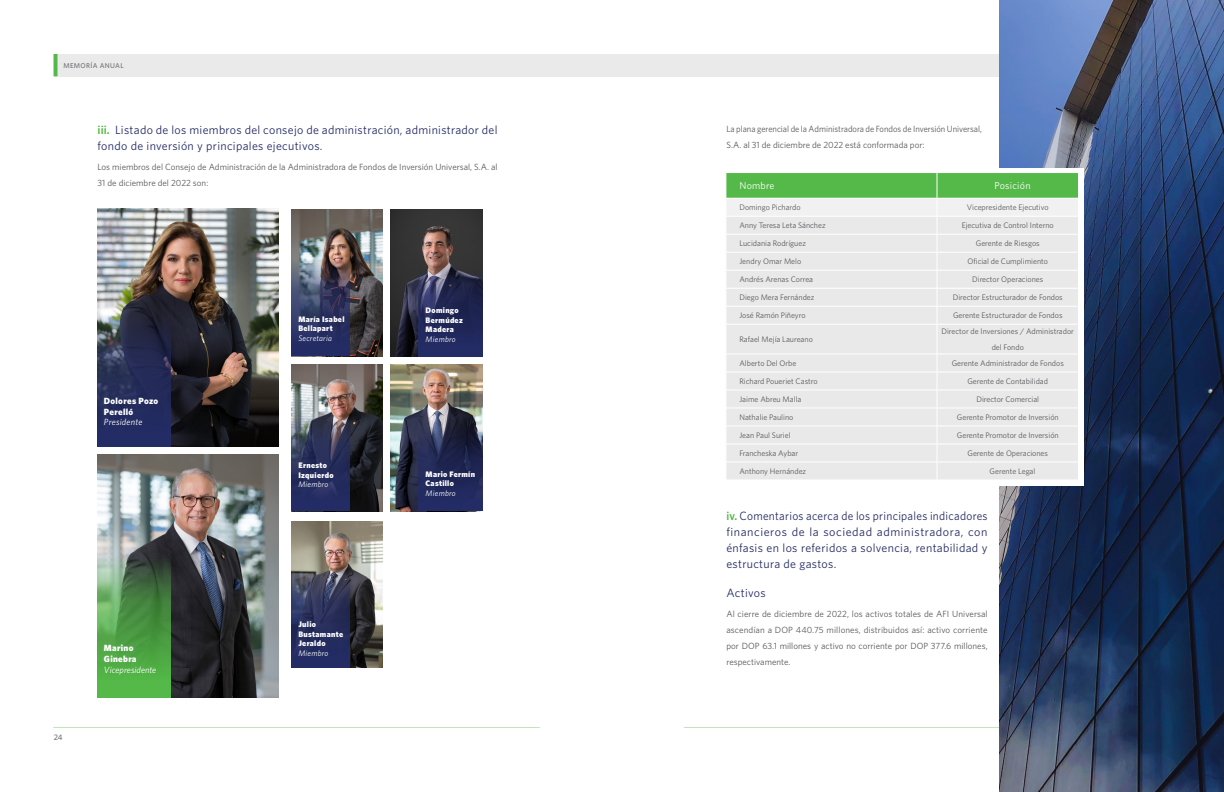
<style>
.page{position:relative;width:1224px;height:792px;background:#fff}
.page>*{position:absolute;margin:0;border:0;box-sizing:border-box;transform-origin:0 0}
.t1{font:12px/16px "Whitney";letter-spacing:.025em;color:#232c64;text-align:justify;scale:.95 1}
.t2{font:12px/16px "Whitney";letter-spacing:.025em;color:#232c64}
.t3{font:10px "Whitney";letter-spacing:.025em;color:#fff}
.t4{font:9px/16px "Whitney";color:#58595b}
.t5{font:9px/16px "Whitney";color:#58595b;scale:.95 1}
.t6{font:900 9px/10.8px "Whitney";letter-spacing:.035em;color:#fff}
.t7{font:italic 9px "Whitney";letter-spacing:.01em;color:#fff}
.t8{font:8px/16px "Whitney";color:#58595b;text-align:center}
.t9{font:900 8px/9.6px "Whitney";letter-spacing:.035em;color:#fff}
.t10{font:italic 8px "Whitney";letter-spacing:.03em;color:#fff}
.t11{font:500 8px "Whitney";color:#6d6e71}
.t12{font:500 7px "Whitney";letter-spacing:.05em;color:#6d6e71}
.s1{font-weight:600;color:#54b948}
</style>
<div class="page">
<div style="left:54px;top:54px;width:1116px;height:22px;background:#eaeaeb"></div>
<hr style="left:684px;top:727px;width:487px;height:1px;background:#acd69c">
<hr style="left:53px;top:727px;width:487px;height:1px;background:#acd69c">
<svg style="left:54px;top:54px;width:4px;height:22px"></svg>
<img style="left:999px;top:0;width:225px;height:792px">
<div style="left:726px;top:168px;width:358px;height:318px;background:#fff"></div>
<img style="left:391px;top:209px;width:92px;height:147px">
<img style="left:98px;top:209px;width:181px;height:237px">
<img style="left:291px;top:209px;width:92px;height:147px">
<img style="left:291px;top:365px;width:92px;height:146px">
<img style="left:291px;top:521px;width:92px;height:147px">
<img style="left:391px;top:365px;width:92px;height:146px">
<img style="left:98px;top:454px;width:181px;height:243px">
<svg style="left:98px;top:314px;width:73px;height:132px;background:#2a3258"></svg>
<img style="left:291px;top:258px;width:59px;height:98px">
<img style="left:291px;top:413px;width:59px;height:98px">
<svg style="left:291px;top:570px;width:59px;height:98px;background:#31385f"></svg>
<svg style="left:419px;top:426px;width:64px;height:85px;background:#252c56"></svg>
<svg style="left:98px;top:555px;width:73px;height:142px;background:#54994e"></svg>
<svg style="left:419px;top:268px;width:64px;height:88px;background:#2b305a"></svg>
<div style="left:727px;top:325px;width:351px;height:155px;background:#e9e9ea"></div>
<svg style="left:726px;top:173px;width:352px;height:151px"></svg>
<hr style="left:937px;top:324px;width:1px;height:30px;background:#fff">
<hr style="left:726px;top:354px;width:211px;height:1px;background:#fff">
<hr style="left:937px;top:354px;width:142px;height:1px;background:#fff">
<hr style="left:726px;top:372px;width:211px;height:1px;background:#fff">
<hr style="left:937px;top:372px;width:142px;height:1px;background:#fff">
<hr style="left:726px;top:390px;width:211px;height:1px;background:#fff">
<hr style="left:937px;top:390px;width:142px;height:1px;background:#fff">
<hr style="left:726px;top:408px;width:211px;height:1px;background:#fff">
<hr style="left:937px;top:408px;width:142px;height:1px;background:#fff">
<hr style="left:726px;top:426px;width:211px;height:1px;background:#fff">
<hr style="left:937px;top:426px;width:142px;height:1px;background:#fff">
<hr style="left:726px;top:444px;width:211px;height:1px;background:#fff">
<hr style="left:937px;top:444px;width:142px;height:1px;background:#fff">
<hr style="left:726px;top:462px;width:211px;height:1px;background:#fff">
<svg style="left:726px;top:355px;width:1px;height:124px"></svg>
<hr style="left:937px;top:462px;width:142px;height:1px;background:#fff">
<svg style="left:937px;top:355px;width:1px;height:125px"></svg>
<p class="t12" style="left:63px;top:61px;width:62px">MEMORÍA ANUAL</p>
<h1 class="t2" style="left:98px;top:122px;width:402px"><span class="s1">iii.</span> Listado de los miembros del consejo de administración, administrador del fondo de inversión y principales ejecutivos.</h1>
<p class="t4" style="left:98px;top:158px;width:402px">Los miembros del Consejo de Administración de la Administradora de Fondos de Inversión Universal, S.A. al<br>31 de diciembre del 2022 son:</p>
<p class="t6" style="left:104px;top:395px;width:56px">Dolores Pozo<br>Perelló</p>
<p class="t7" style="left:104px;top:417px;width:40px">Presidente</p>
<p class="t11" style="left:54px;top:732px;width:10px">24</p>
<p class="t6" style="left:104px;top:642px;width:34px">Marino<br>Ginebra</p>
<p class="t7" style="left:104px;top:664px;width:54px">Vicepresidente</p>
<p class="t9" style="left:298px;top:314px;width:48px">María Isabel<br>Bellapart</p>
<p class="t10" style="left:298px;top:333px;width:35px">Secretaria</p>
<p class="t9" style="left:426px;top:305px;width:39px">Domingo<br>Bermúdez<br>Madera</p>
<p class="t10" style="left:426px;top:334px;width:32px">Miembro</p>
<p class="t9" style="left:298px;top:460px;width:37px">Ernesto<br>Izquierdo</p>
<p class="t10" style="left:298px;top:480px;width:32px">Miembro</p>
<p class="t9" style="left:426px;top:469px;width:51px">Mario Fermín<br>Castillo</p>
<p class="t10" style="left:426px;top:489px;width:32px">Miembro</p>
<p class="t9" style="left:298px;top:619px;width:46px">Julio<br>Bustamante<br>Jeraldo</p>
<p class="t10" style="left:298px;top:648px;width:32px">Miembro</p>
<p class="t5" style="left:727px;top:120px;width:270px">La plana gerencial de la Administradora de Fondos de Inversión Universal,<br>S.A. al 31 de diciembre de 2022 está conformada por:</p>
<p class="t3" style="left:739px;top:180px;width:37px">Nombre</p>
<p class="t3" style="left:994px;top:180px;width:38px">Posición</p>
<p class="t8" style="left:739px;top:199px;width:63px">Domingo Pichardo</p>
<p class="t8" style="left:967px;top:199px;width:83px">Vicepresidente Ejecutivo</p>
<p class="t8" style="left:739px;top:217px;width:88px">Anny Teresa Leta Sánchez</p>
<p class="t8" style="left:962px;top:217px;width:94px">Ejecutiva de Control Interno</p>
<p class="t8" style="left:739px;top:235px;width:68px">Lucidania Rodríguez</p>
<p class="t8" style="left:976px;top:235px;width:65px">Gerente de Riesgos</p>
<p class="t8" style="left:739px;top:253px;width:63px">Jendry Omar Melo</p>
<p class="t8" style="left:968px;top:253px;width:82px">Oficial de Cumplimiento</p>
<p class="t8" style="left:739px;top:271px;width:75px">Andrés Arenas Correa</p>
<p class="t8" style="left:972px;top:271px;width:73px">Director Operaciones</p>
<p class="t8" style="left:739px;top:289px;width:77px">Diego Mera Fernández</p>
<p class="t8" style="left:953px;top:289px;width:112px">Director Estructurador de Fondos</p>
<p class="t8" style="left:739px;top:307px;width:68px">José Ramón Piñeyro</p>
<p class="t8" style="left:953px;top:307px;width:111px">Gerente Estructurador de Fondos</p>
<p class="t8" style="left:739px;top:331px;width:75px">Rafael Mejía Laureano</p>
<p class="t8" style="left:942px;top:323px;width:134px">Director de Inversiones / Administrador del Fondo</p>
<p class="t8" style="left:739px;top:355px;width:59px">Alberto Del Orbe</p>
<p class="t8" style="left:952px;top:355px;width:114px">Gerente Administrador de Fondos</p>
<p class="t8" style="left:739px;top:373px;width:80px">Richard Poueriet Castro</p>
<p class="t8" style="left:967px;top:373px;width:82px">Gerente de Contabilidad</p>
<p class="t8" style="left:739px;top:391px;width:64px">Jaime Abreu Malla</p>
<p class="t8" style="left:976px;top:391px;width:64px">Director Comercial</p>
<p class="t8" style="left:739px;top:409px;width:56px">Nathalie Paulino</p>
<p class="t8" style="left:957px;top:409px;width:103px">Gerente Promotor de Inversión</p>
<p class="t8" style="left:739px;top:427px;width:53px">Jean Paul Suriel</p>
<p class="t8" style="left:957px;top:427px;width:103px">Gerente Promotor de Inversión</p>
<p class="t8" style="left:739px;top:445px;width:60px">Francheska Aybar</p>
<p class="t8" style="left:967px;top:445px;width:82px">Gerente de Operaciones</p>
<p class="t8" style="left:739px;top:463px;width:68px">Anthony Hernández</p>
<p class="t8" style="left:990px;top:463px;width:47px">Gerente Legal</p>
<h1 class="t1" style="left:726px;top:508px;width:277px"><span class="s1">iv.</span> Comentarios acerca de los principales indicadores financieros de la sociedad administradora, con énfasis en los referidos a solvencia, rentabilidad y estructura de gastos.</h1>
<h1 class="t2" style="left:726px;top:585px;width:41px">Activos</h1>
<p class="t4" style="left:726px;top:606px;width:263px;text-align:justify">Al cierre de diciembre de 2022, los activos totales de AFI Universal ascendían a DOP 440.75 millones, distribuidos así: activo corriente por DOP 63.1 millones y activo no corriente por DOP 377.6 millones, respectivamente.</p>
</div>
